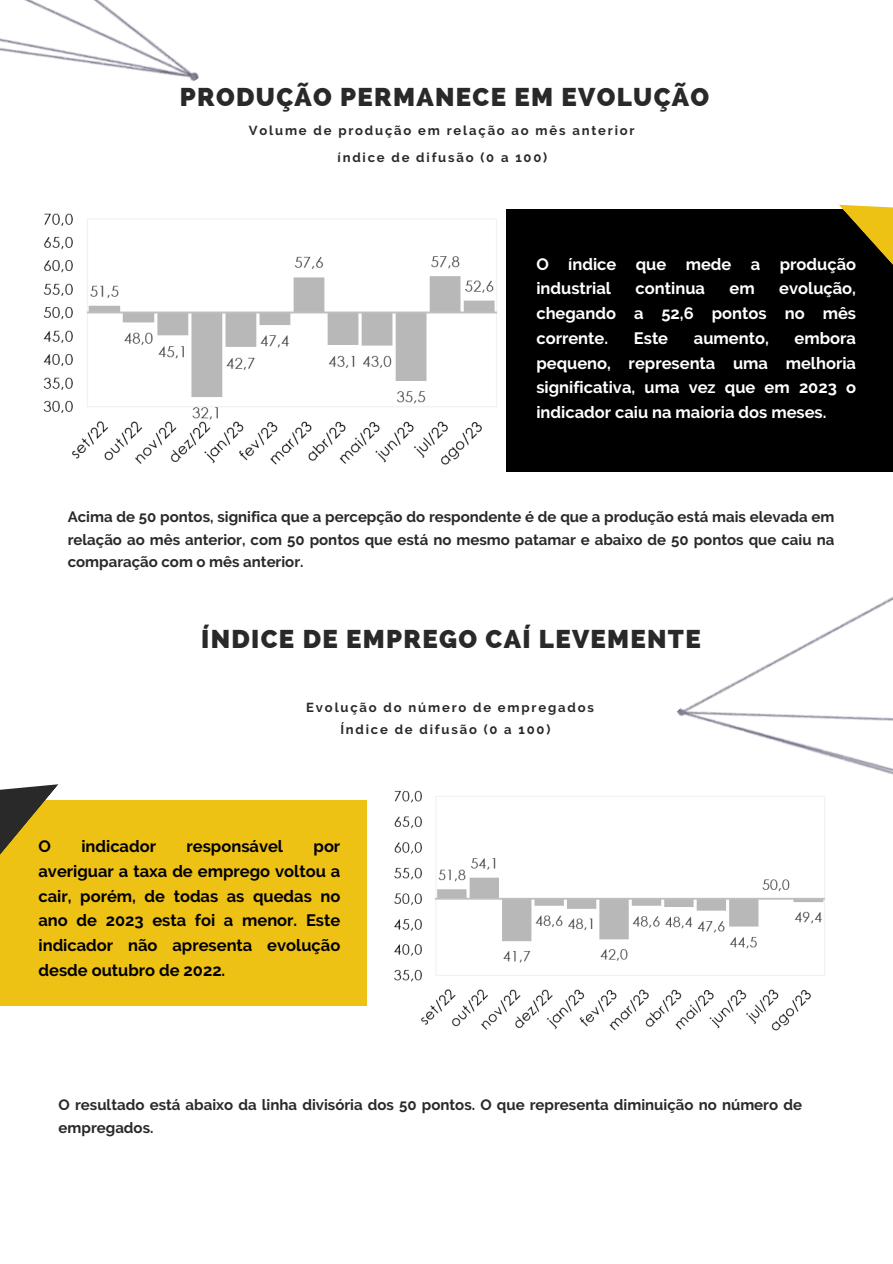
<style>
.page{position:relative;width:893px;height:1264px;background:#fff}
.page>*{position:absolute;margin:0;border:0;box-sizing:border-box;transform-origin:0 0}
.t1{font:800 25.8px "Raleway";letter-spacing:.05em;color:#2a2929}
.t2{font:700 16.5px/24.8px "Raleway";color:#fff;text-align:justify}
.t3{font:700 16.5px/24.8px "Raleway";color:#000;text-align:justify}
.t4{font:700 15px/22.5px "Raleway";color:#2a2929;text-align:justify}
.t5{font:700 13.05px "Raleway";letter-spacing:.14em;color:#2a2929}
</style>
<div class="page">
<img style="left:0;top:0;width:199px;height:82px">
<div style="left:506px;top:209px;width:386px;height:262px;background:#000"></div>
<img style="left:628px;top:471px;width:264px;height:304px">
<svg style="left:839px;top:204px;width:53px;height:60px"></svg>
<div style="left:0;top:799px;width:366px;height:206px;background:#eec215"></div>
<svg style="left:0;top:784px;width:59px;height:71px"></svg>
<img style="left:394px;top:790px;width:432px;height:241px">
<img style="left:43px;top:213px;width:454px;height:252px">
<p class="t1" style="left:180px;top:82px;width:530px">PRODUÇÃO PERMANECE EM EVOLUÇÃO</p>
<p class="t5" style="left:249px;top:123px;width:387px">Volume de produção em relação ao mês anterior</p>
<p class="t5" style="left:337px;top:150px;width:211px">índice de difusão (0 a 100)</p>
<p class="t2" style="left:536px;top:251px;width:321px">O índice que mede a produção industrial</p>
<p class="t2" style="left:536px;top:276px;width:321px;text-indent:243px">evolução, chegando a 52,6 pontos no mês corrente.</p>
<p class="t2" style="left:635px;top:276px;width:71px">continua</p>
<p class="t2" style="left:729px;top:276px;width:27px">em</p>
<p class="t2" style="left:536px;top:325px;width:321px;text-indent:258px">embora pequeno, representa uma melhoria significativa, uma vez que em 2023 o indicador caiu na maioria dos meses.</p>
<p class="t2" style="left:634px;top:325px;width:36px">Este</p>
<p class="t2" style="left:693px;top:325px;width:76px">aumento,</p>
<p class="t4" style="left:68px;top:505px;width:768px">Acima de 50 pontos, significa que a percepção do respondente é de que a produção está mais elevada em relação ao mês anterior, com 50 pontos que está no mesmo patamar e abaixo de 50 pontos que caiu na comparação com o mês anterior.</p>
<p class="t1" style="left:201px;top:623px;width:501px">ÍNDICE DE EMPREGO CAÍ LEVEMENTE</p>
<p class="t5" style="left:306px;top:699px;width:289px">Evolução do número de empregados</p>
<p class="t5" style="left:340px;top:721px;width:211px">Índice de difusão (0 a 100)</p>
<p class="t3" style="left:38px;top:833px;width:14px">O</p>
<p class="t3" style="left:81px;top:833px;width:76px">indicador</p>
<p class="t3" style="left:186px;top:833px;width:98px">responsável</p>
<p class="t3" style="left:38px;top:833px;width:303px;text-indent:275px">por averiguar a taxa de emprego voltou a cair, porém, de todas as quedas no ano de 2023 esta foi a menor. Este indicador não apresenta evolução desde outubro de 2022.</p>
<p class="t4" style="left:59px;top:1093px;width:744px">O resultado está abaixo da linha divisória dos 50 pontos. O que representa diminuição no número de empregados.</p>
</div>
